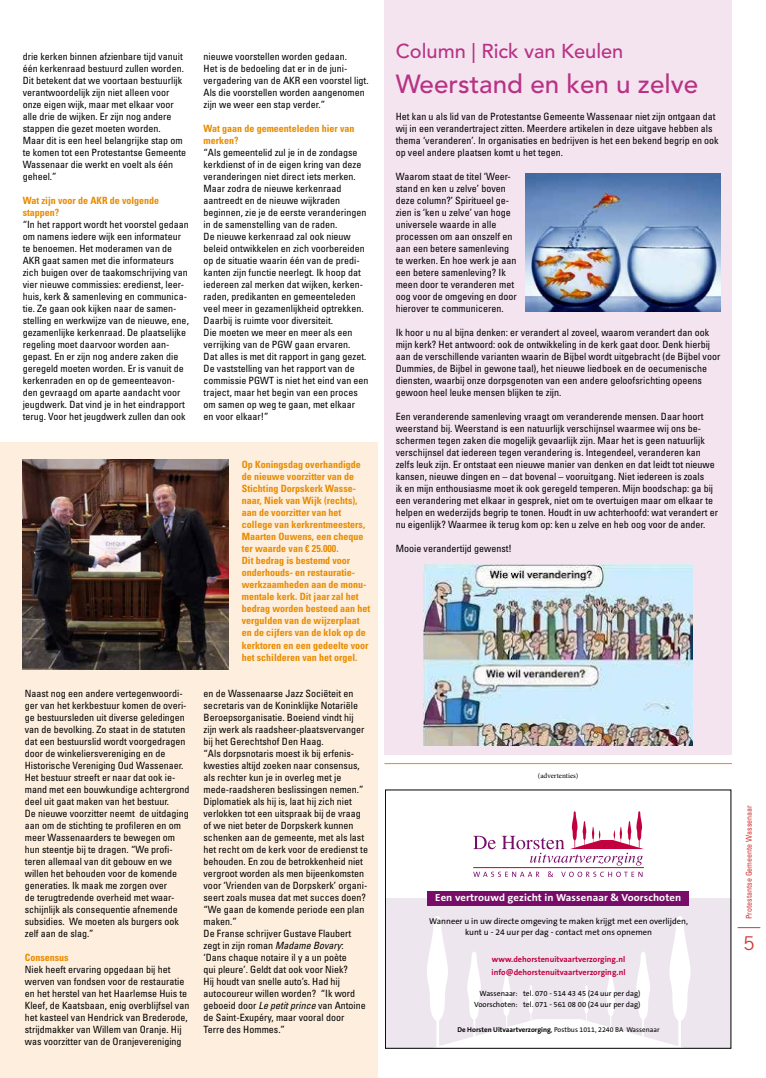
<style>
.page{position:relative;width:766px;height:1078px;background:#fff}
.page>*{position:absolute;margin:0;border:0;box-sizing:border-box;transform-origin:0 0}
.t1{font:500 26px "Avenir LT Std";color:#b73285}
.t2{font:500 20px "Avenir LT Std";color:#b73285}
.t3{font:19px "Trade Gothic LT Std";color:#cf3835}
.t4{font:700 10.2px "The Sans B7";letter-spacing:.01em;color:#fff;scale:1.05 1}
.t5{font:condensed 10px/12px "Univers LT Std";color:#000}
.t6{font:700 condensed 10px/12px "Univers LT Std";color:#e98c00}
.t7{font:8.5px/10.5px "The Sans B5 Plain";color:#000;text-align:center}
.t8{font:700 8.2px/12.9px "The Sans B7";color:#c3003f}
.t9{font:condensed 8px "Univers LT Std";color:#cf3835}
.t10{font:7.6px/11.1px "The Sans B5 Plain";color:#000;text-align:right}
.t11{font:7.3px "Minion Pro";color:#000}
.t12{font:7px "The Sans B5 Plain";color:#000}
.s1{font-style:italic}
.s2{font-family:"The Sans B7";font-weight:700}
</style>
<div class="page">
<svg style="left:737px;top:927px;width:23px;height:1px"></svg>
<div style="left:0;top:442px;width:377px;height:635px;background:#fdeedd"></div>
<div style="left:385px;top:897px;width:346px;height:151px;background:#eee6ef"></div>
<svg style="left:427px;top:916px;width:264px;height:130px"></svg>
<svg style="left:473px;top:835px;width:22px;height:14px"></svg>
<svg style="left:473px;top:871px;width:66px;height:5px"></svg>
<svg style="left:548px;top:871px;width:5px;height:5px"></svg>
<svg style="left:561px;top:871px;width:81px;height:5px"></svg>
<svg style="left:501px;top:811px;width:142px;height:54px"></svg>
<hr style="left:473px;top:867px;width:170px;height:1px;background:#c3003f">
<div style="left:427px;top:890px;width:262px;height:14px;background:#780d69"></div>
<hr style="left:384px;top:763px;width:347px;height:1px;background:#e98c00">
<div style="left:384px;top:0;width:347px;height:754px;background:#f3e4ef"></div>
<img style="left:423px;top:564px;width:269px;height:180px">
<img style="left:525px;top:173px;width:195px;height:138px">
<img style="left:23px;top:459px;width:206px;height:210px">
<p class="t5" style="left:23px;top:50px;width:165px">drie kerken binnen afzienbare tijd vanuit één kerkenraad bestuurd zullen worden.<br>Dit betekent dat we voortaan bestuurlijk verantwoordelijk zijn niet alleen voor onze eigen wijk, maar met elkaar voor alle drie de wijken. Er zijn nog andere stappen die gezet moeten worden.<br>Maar dit is een heel belangrijke stap om te komen tot een Protestantse Gemeente Wassenaar die werkt en voelt als één geheel.”</p>
<p class="t6" style="left:23px;top:194px;width:138px">Wat zijn voor de AKR de volgende stappen?</p>
<p class="t5" style="left:23px;top:218px;width:168px">“In het rapport wordt het voorstel gedaan om namens iedere wijk een informateur te benoemen. Het moderamen van de AKR gaat samen met die informateurs zich buigen over de taakomschrijving van vier nieuwe commissies: eredienst, leer&shy;huis, kerk &amp; samenleving en communica&shy;tie. Ze gaan ook kijken naar de samen&shy;stelling en werkwijze van de nieuwe, ene, gezamenlijke kerkenraad. De plaatselijke regeling moet daarvoor worden aan&shy;gepast. En er zijn nog andere zaken die geregeld moeten worden. Er is vanuit de kerkenraden en op de gemeenteavon&shy;den gevraagd om aparte aandacht voor jeugdwerk. Dat vind je in het eindrapport terug. Voor het jeugdwerk zullen dan ook</p>
<p class="t5" style="left:203px;top:50px;width:166px">nieuwe voorstellen worden gedaan.<br>Het is de bedoeling dat er in de juni&shy;vergadering van de AKR een voorstel ligt.<br>Als die voorstellen worden aangenomen zijn we weer een stap verder.”</p>
<p class="t6" style="left:203px;top:122px;width:152px">Wat gaan de gemeenteleden hier van merken?</p>
<p class="t5" style="left:203px;top:146px;width:166px">“Als gemeentelid zul je in de zondagse kerkdienst of in de eigen kring van deze veranderingen niet direct iets merken.<br>Maar zodra de nieuwe kerkenraad aantreedt en de nieuwe wijkraden beginnen, zie je de eerste veranderingen in de samenstelling van de raden.<br>De nieuwe kerkenraad zal ook nieuw beleid ontwikkelen en zich voorbereiden op de situatie waarin één van de predi&shy;kanten zijn functie neerlegt. Ik hoop dat iedereen zal merken dat wijken, kerken&shy;raden, predikanten en gemeenteleden veel meer in gezamenlijkheid optrekken.<br>Daarbij is ruimte voor diversiteit.<br>Die moeten we meer en meer als een verrijking van de PGW gaan ervaren.<br>Dat alles is met dit rapport in gang gezet.<br>De vaststelling van het rapport van de commissie PGWT is niet het eind van een traject, maar het begin van een proces om samen op weg te gaan, met elkaar<br>en voor elkaar!”</p>
<p class="t5" style="left:25px;top:686px;width:166px">Naast nog een andere vertegenwoordi&shy;ger van het kerkbestuur komen de overi&shy;ge bestuursleden uit diverse geledingen van de bevolking. Zo staat in de statuten dat een bestuurslid wordt voorgedragen door de winkeliersvereniging en de Historische Vereniging Oud Wassenaer.<br>Het bestuur streeft er naar dat ook ie&shy;mand met een bouwkundige achtergrond deel uit gaat maken van het bestuur.<br>De nieuwe voorzitter neemt de uitdaging aan om de stichting te profileren en om meer Wassenaarders te bewegen om hun steentje bij te dragen. “We profi&shy;teren allemaal van dit gebouw en we willen het behouden voor de komende generaties. Ik maak me zorgen over<br>de terugtredende overheid met waar&shy;schijnlijk als consequentie afnemende subsidies. We moeten als burgers ook zelf aan de slag.”</p>
<p class="t6" style="left:25px;top:950px;width:45px">Consensus</p>
<p class="t5" style="left:25px;top:962px;width:166px">Niek heeft ervaring opgedaan bij het werven van fondsen voor de restauratie en het herstel van het Haarlemse Huis te Kleef, de Kaatsbaan, enig overblijfsel van het kasteel van Hendrick van Brederode, strijdmakker van Willem van Oranje. Hij was voorzitter van de Oranjevereniging</p>
<p class="t6" style="left:242px;top:458px;width:130px">Op Koningsdag overhandigde de nieuwe voorzitter van de<br>Stichting Dorpskerk Wasse&shy;naar, Niek van Wijk (rechts), aan de voorzitter van het college van kerkrentmeesters,<br>Maarten Ouwens, een cheque ter waarde van € 25.000.<br>Dit bedrag is bestemd voor onderhouds- en restauratie&shy;werkzaamheden aan de monu&shy;mentale kerk. Dit jaar zal het bedrag worden besteed aan het vergulden van de wijzerplaat en de cijfers van de klok op de kerktoren en een gedeelte voor het schilderen van het orgel.</p>
<p class="t5" style="left:203px;top:686px;width:166px">en de Wassenaarse Jazz Sociëteit en secretaris van de Koninklijke Notariële Beroepsorganisatie. Boeiend vindt hij zijn werk als raadsheer-plaatsvervanger bij het Gerechtshof Den Haag.<br>“Als dorpsnotaris moest ik bij erfenis&shy;kwesties altijd zoeken naar consensus, als rechter kun je in overleg met je mede-raadsheren beslissingen nemen.” Diplomatiek als hij is, laat hij zich niet verlokken tot een uitspraak bij de vraag of we niet beter de Dorpskerk kunnen schenken aan de gemeente, met als last het recht om de kerk voor de eredienst te behouden. En zou de betrokkenheid niet vergroot worden als men bijeenkomsten voor ‘Vrienden van de Dorpskerk’ organi&shy;seert zoals musea dat met succes doen? “We gaan de komende periode een plan maken.”<br>De Franse schrijver Gustave Flaubert zegt in zijn roman <span class="s1">Madame Bovary</span>: ‘Dans chaque notaire il y a un poète<br>qui pleure’. Geldt dat ook voor Niek?<br>Hij houdt van snelle auto’s. Had hij autocoureur willen worden? “Ik word geboeid door <span class="s1">Le petit prince</span> van Antoine de Saint-Exupéry, maar vooral door<br>Terre des Hommes.”</p>
<h2 class="t2" style="left:395px;top:39px;width:229px">Column | Rick van Keulen</h2>
<h1 class="t1" style="left:395px;top:69px;width:304px">Weerstand en ken u zelve</h1>
<p class="t5" style="left:395px;top:110px;width:324px">Het kan u als lid van de Protestantse Gemeente Wassenaar niet zijn ontgaan dat wij in een verandertraject zitten. Meerdere artikelen in deze uitgave hebben als thema ‘veranderen’. In organisaties en bedrijven is het een bekend begrip en ook op veel andere plaatsen komt u het tegen.</p>
<p class="t5" style="left:395px;top:170px;width:122px">Waarom staat de titel ‘Weer&shy;stand en ken u zelve’ boven deze column?’ Spiritueel ge&shy;zien is ‘ken u zelve’ van hoge universele waarde in alle processen om aan onszelf en aan een betere samenleving te werken. En hoe werk je aan een betere samenleving? Ik meen door te veranderen met oog voor de omgeving en door hierover te communiceren.</p>
<p class="t5" style="left:395px;top:326px;width:326px">Ik hoor u nu al bijna denken: er verandert al zoveel, waarom verandert dan ook mijn kerk? Het antwoord: ook de ontwikkeling in de kerk gaat door. Denk hierbij aan de verschillende varianten waarin de Bijbel wordt uitgebracht (de Bijbel voor Dummies, de Bijbel in gewone taal), het nieuwe liedboek en de oecumenische diensten, waarbij onze dorpsgenoten van een andere geloofsrichting opeens gewoon heel leuke mensen blijken te zijn.</p>
<p class="t5" style="left:395px;top:410px;width:324px">Een veranderende samenleving vraagt om veranderende mensen. Daar hoort weerstand bij. Weerstand is een natuurlijk verschijnsel waarmee wij ons be&shy;schermen tegen zaken die mogelijk gevaarlijk zijn. Maar het is geen natuurlijk verschijnsel dat iedereen tegen verandering is. Integendeel, veranderen kan zelfs leuk zijn. Er ontstaat een nieuwe manier van denken en dat leidt tot nieuwe kansen, nieuwe dingen en – dat bovenal – vooruitgang. Niet iedereen is zoals<br>ik en mijn enthousiasme moet ik ook geregeld temperen. Mijn boodschap: ga bij een verandering met elkaar in gesprek, niet om te overtuigen maar om elkaar te helpen en wederzijds begrip te tonen. Houdt in uw achterhoofd: wat verandert er nu eigenlijk? Waarmee ik terug kom op: ken u zelve en heb oog voor de ander.</p>
<p class="t5" style="left:395px;top:542px;width:118px">Mooie verandertijd gewenst!</p>
<p class="t11" style="left:537px;top:770px;width:42px">(advertenties)</p>
<p class="t4" style="left:435px;top:891px;width:236px">Een vertrouwd gezicht in Wassenaar &amp; Voorschoten</p>
<p class="t7" style="left:429px;top:916px;width:260px">Wanneer u in uw directe omgeving te maken krijgt met een overlijden, kunt u - 24 uur per dag - contact met ons opnemen</p>
<p class="t8" style="left:491px;top:952px;width:135px">www.dehorstenuitvaartverzorging.nl info@dehorstenuitvaartverzorging.nl</p>
<p class="t10" style="left:474px;top:988px;width:168px">Wassenaar: tel. 070 - 514 43 45 (24 uur per dag)<br>Voorschoten: tel. 071 - 561 08 00 (24 uur per dag)</p>
<p class="t12" style="left:457px;top:1025px;width:204px"><span class="s2">De Horsten Uitvaartverzorging</span>, Postbus 1011, 2240 BA Wassenaar</p>
<p class="t9" style="left:743px;top:918px;width:115px;rotate:-90deg">Protestantse Gemeente Wassenaar</p>
<h3 class="t3" style="left:743px;top:931px;width:13px">5</h3>
</div>
